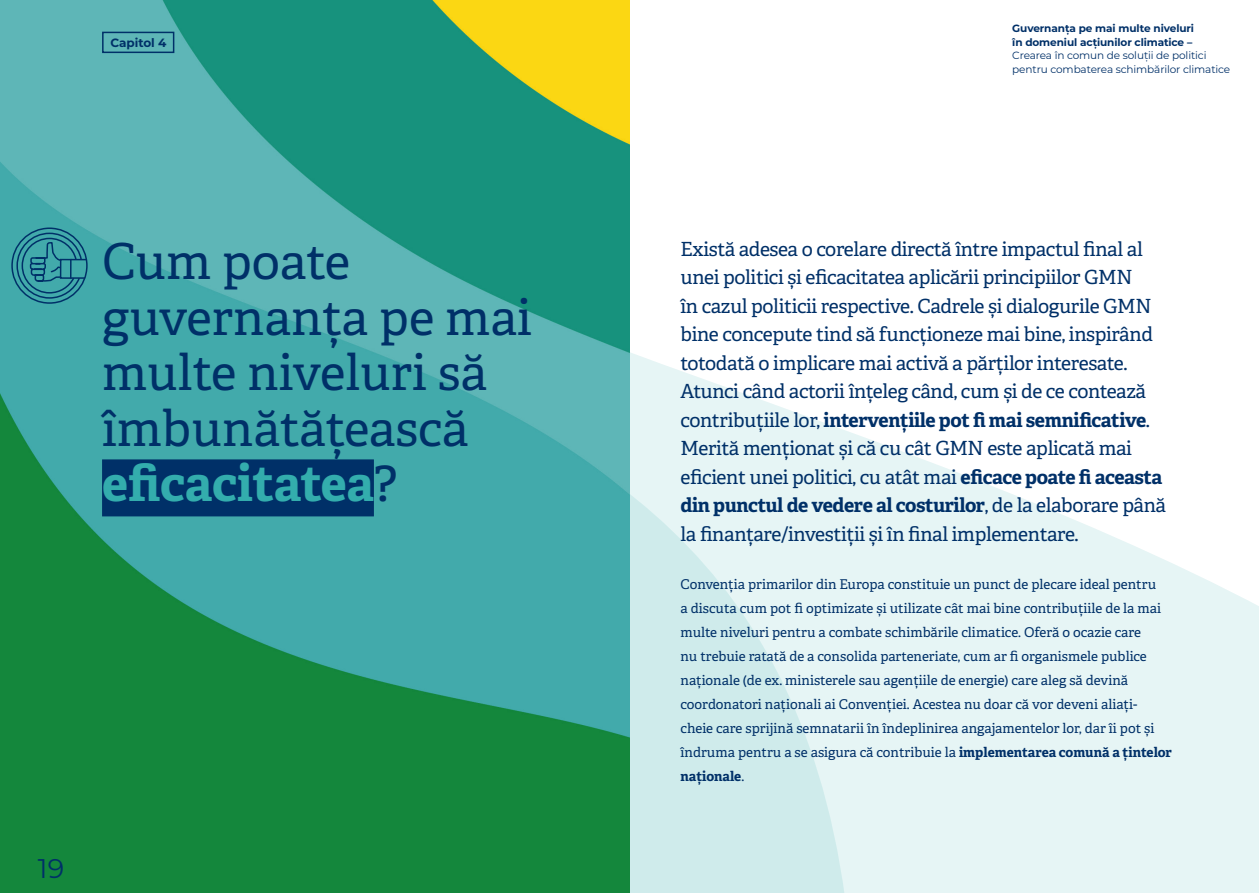
<style>
.page{position:relative;width:1259px;height:893px;background:#fff}
.page>*{position:absolute;margin:0;border:0;box-sizing:border-box;transform-origin:0 0}
.t1{font:49.5px/55.5px "Adelle PE";letter-spacing:-.005em;color:#003068}
.t2{font:27px "Montserrat";color:#003068}
.t3{font:19.5px/28.5px "Adelle PE";letter-spacing:-.02em;color:#003068}
.t4{font:13.5px/24px "Adelle PE";color:#003068}
.t5{font:700 12px "Montserrat";color:#003068}
.t6{font:10.5px/13.5px "Montserrat";letter-spacing:-.01em;color:#003068}
.t7{font:700 10.5px/13.5px "Montserrat";letter-spacing:-.01em;color:#003068}
.s1{font-weight:700;color:#33adad}
.s2{font-weight:700}
</style>
<div class="page">
<svg style="left:864px;top:437px;width:395px;height:456px;fill:#e6f5f5"></svg>
<svg style="left:630px;top:352px;width:234px;height:541px;background:#ddf1f1"></svg>
<img style="left:0;top:0;width:630px;height:893px">
<svg style="left:11px;top:227px;width:77px;height:78px;background:#34909c"></svg>
<div style="left:102px;top:459px;width:272px;height:57px;background:#003068"></div>
<div style="left:102px;top:32px;width:72px;height:21px;border:2px solid #003068"></div>
<p class="t5" style="left:110px;top:34px;width:58px">Capitol 4</p>
<p class="t1" style="left:102px;top:232px;width:431px">Cum poate guvernanța pe mai multe niveluri să îmbunătățească <span class="s1">eficacitatea</span>?</p>
<p class="t2" style="left:38px;top:849px;width:28px">19</p>
<p class="t7" style="left:1012px;top:21px;width:183px">Guvernanța pe mai multe niveluri în domeniul acțiunilor climatice –</p>
<p class="t6" style="left:1012px;top:49px;width:219px">Crearea în comun de soluții de politici pentru combaterea schimbărilor climatice</p>
<p class="t3" style="left:680px;top:234px;width:487px">Există adesea o corelare directă între impactul final al unei politici și eficacitatea aplicării principiilor GMN<br>în cazul politicii respective. Cadrele și dialogurile GMN bine concepute tind să funcționeze mai bine, inspirând totodată o implicare mai activă a părților interesate.<br>Atunci când actorii înțeleg când, cum și de ce contează contribuțiile lor, <span class="s2">intervențiile pot fi mai semnificative</span>.<br>Merită menționat și că cu cât GMN este aplicată mai eficient unei politici, cu atât mai <span class="s2">eficace poate fi aceasta din punctul de vedere al costurilor</span>, de la elaborare până la finanțare/investiții și în final implementare.</p>
<p class="t4" style="left:680px;top:572px;width:493px">Convenția primarilor din Europa constituie un punct de plecare ideal pentru<br>a discuta cum pot fi optimizate și utilizate cât mai bine contribuțiile de la mai multe niveluri pentru a combate schimbările climatice. Oferă o ocazie care<br>nu trebuie ratată de a consolida parteneriate, cum ar fi organismele publice naționale (de ex. ministerele sau agențiile de energie) care aleg să devină coordonatori naționali ai Convenției. Acestea nu doar că vor deveni aliați&shy;cheie care sprijină semnatarii în îndeplinirea angajamentelor lor, dar îi pot și îndruma pentru a se asigura că contribuie la <span class="s2">implementarea comună a țintelor naționale</span>.</p>
</div>
